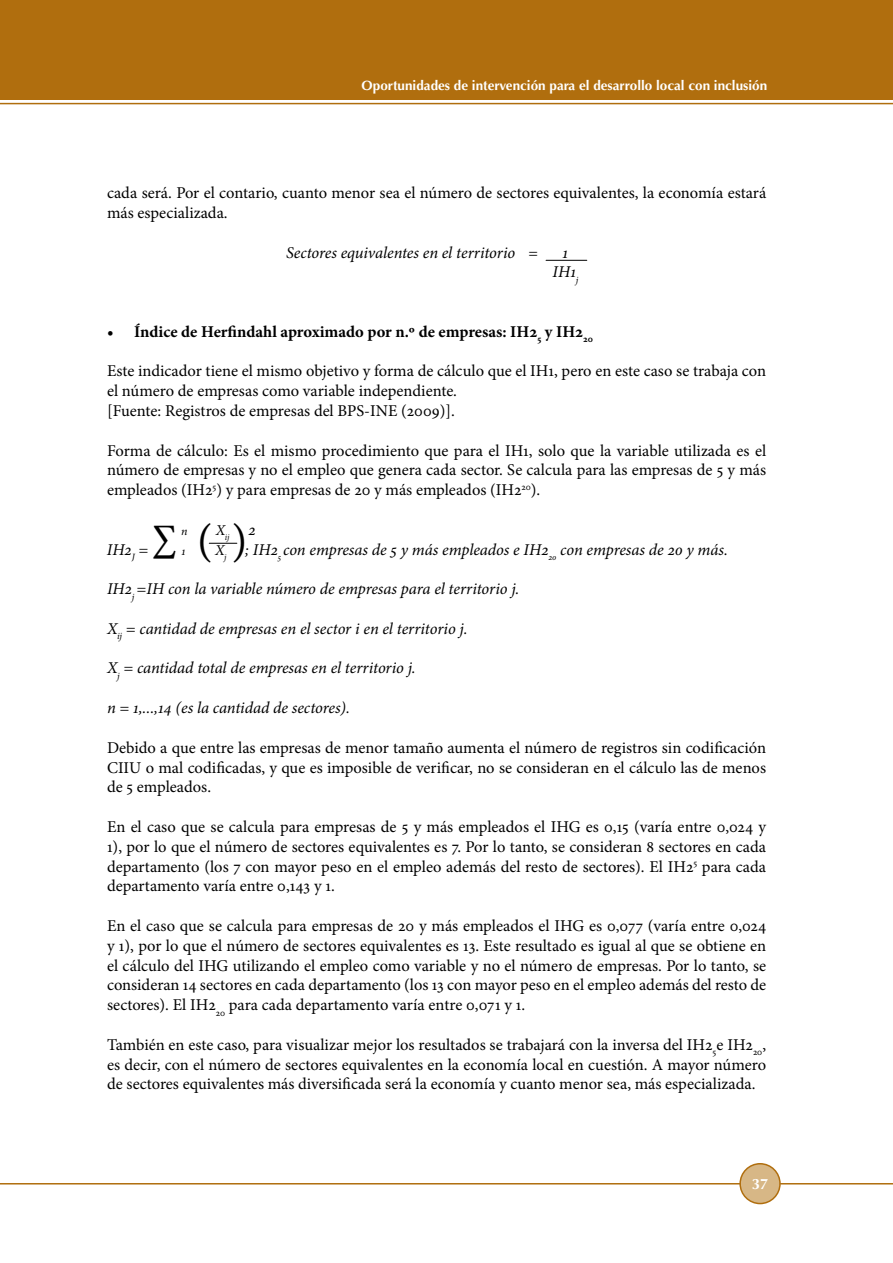
<style>
.page{position:relative;width:893px;height:1263px;background:#fff}
.page>*{position:absolute;margin:0;border:0;box-sizing:border-box;transform-origin:0 0}
.t1{font:45px "Minion Pro";color:#000}
.t2{font:16.5px/19.8px "Minion Pro";color:#000;text-align:justify}
.t3{font:italic 16.5px/19.8px "Minion Pro";letter-spacing:-.005em;color:#000;text-align:center}
.t4{font:700 16.5px "Minion Pro";color:#000}
.t5{font:700 15px "Optima";color:#fff}
.t6{font:italic 15px "Minion Pro";color:#000}
.t7{font:700 13.5px "Optima";color:#fff}
.t8{font:italic 12px "Minion Pro";color:#000}
.t9{font:italic 8.7px "Minion Pro";color:#000}
</style>
<div class="page">
<div style="left:740px;top:1164px;width:40px;height:39px;background:#d7b786;border-radius:50%"></div>
<div style="left:739px;top:1163px;width:42px;height:41px;border:2px solid #b06e0e;border-radius:50%"></div>
<hr style="left:0;top:1183px;width:740px;height:1px;background:#b06e0e">
<hr style="left:781px;top:1183px;width:112px;height:1px;background:#b06e0e">
<hr style="left:0;top:103px;width:893px;height:1px;background:#b06e0e">
<div style="left:0;top:0;width:893px;height:99px;background:#b06e0e"></div>
<hr style="left:546px;top:260px;width:41px;height:1px;background:#000">
<svg style="left:209px;top:543px;width:28px;height:1px"></svg>
<p class="t7" style="left:362px;top:78px;width:407px">Oportunidades de intervención para el desarrollo local con inclusión</p>
<p class="t2" style="left:107px;top:183px;width:661px">cada será. Por el contario, cuanto menor sea el número de sectores equivalentes, la economía estará más especializada.</p>
<p class="t3" style="left:286px;top:242px;width:231px">Sectores equivalentes en el territorio</p>
<p class="t2" style="left:529px;top:243px;width:11px">=</p>
<p class="t3" style="left:553px;top:242px;width:28px">1<br>IH1<sub>j</sub></p>
<p class="t4" style="left:107px;top:320px;width:487px">• Índice de Herfindahl aproximado por n.º de empresas: IH2<sub>5</sub> y IH2<sub>20</sub></p>
<p class="t2" style="left:107px;top:361px;width:661px;text-align:left">Este indicador tiene el mismo objetivo y forma de cálculo que el IH1, pero en este caso se trabaja con el número de empresas como variable independiente.<br>[Fuente: Registros de empresas del BPS-INE (2009)].</p>
<p class="t2" style="left:107px;top:441px;width:661px">Forma de cálculo: Es el mismo procedimiento que para el IH1, solo que la variable utilizada es el número de empresas y no el empleo que genera cada sector. Se calcula para las empresas de 5 y más empleados (IH2<sup>5</sup>) y para empresas de 20 y más empleados (IH2<sup>20</sup>).</p>
<p class="t8" style="left:181px;top:523px;width:8px">n</p>
<h1 class="t1" style="left:197px;top:510px;width:52px">( )</h1>
<p class="t9" style="left:216px;top:531px;width:16px"><sup>X</sup>ij</p>
<p class="t6" style="left:215px;top:540px;width:13px">X<sub>j</sub></p>
<h1 class="t1" style="left:153px;top:510px;width:26px">∑</h1>
<p class="t3" style="left:249px;top:520px;width:9px">2</p>
<p class="t3" style="left:245px;top:539px;width:484px">; IH2<sub>5</sub> con empresas de 5 y más empleados e IH2<sub>20</sub> con empresas de 20 y más.</p>
<p class="t3" style="left:107px;top:579px;width:414px">IH2<sub>j</sub> =IH con la variable número de empresas para el territorio j.</p>
<p class="t3" style="left:107px;top:619px;width:362px">X<sub>ij</sub> = cantidad de empresas en el sector i en el territorio j.</p>
<p class="t3" style="left:107px;top:658px;width:310px">X<sub>j</sub> = cantidad total de empresas en el territorio j.</p>
<p class="t3" style="left:107px;top:698px;width:244px">n = 1,...,14 (es la cantidad de sectores).</p>
<p class="t2" style="left:107px;top:738px;width:660px">Debido a que entre las empresas de menor tamaño aumenta el número de registros sin codificación CIIU o mal codificadas, y que es imposible de verificar, no se consideran en el cálculo las de menos de 5 empleados.</p>
<p class="t2" style="left:107px;top:817px;width:661px">En el caso que se calcula para empresas de 5 y más empleados el IHG es 0,15 (varía entre 0,024 y 1), por lo que el número de sectores equivalentes es 7. Por lo tanto, se consideran 8 sectores en cada departamento (los 7 con mayor peso en el empleo además del resto de sectores). El IH2<sup>5</sup> para cada departamento varía entre 0,143 y 1.</p>
<p class="t2" style="left:107px;top:916px;width:661px">En el caso que se calcula para empresas de 20 y más empleados el IHG es 0,077 (varía entre 0,024 y 1), por lo que el número de sectores equivalentes es 13. Este resultado es igual al que se obtiene en el cálculo del IHG utilizando el empleo como variable y no el número de empresas. Por lo tanto, se consideran 14 sectores en cada departamento (los 13 con mayor peso en el empleo además del resto de sectores). El IH2<sub>20</sub> para cada departamento varía entre 0,071 y 1.</p>
<p class="t2" style="left:107px;top:1035px;width:661px">También en este caso, para visualizar mejor los resultados se trabajará con la inversa del IH2<sub>5</sub>e IH2<sub>20</sub>, es decir, con el número de sectores equivalentes en la economía local en cuestión. A mayor número de sectores equivalentes más diversificada será la economía y cuanto menor sea, más especializada.</p>
<p class="t3" style="left:107px;top:539px;width:43px">IH2<sub>J</sub> =</p>
<p class="t8" style="left:182px;top:543px;width:6px">1</p>
<p class="t5" style="left:752px;top:1175px;width:18px">37</p>
</div>
